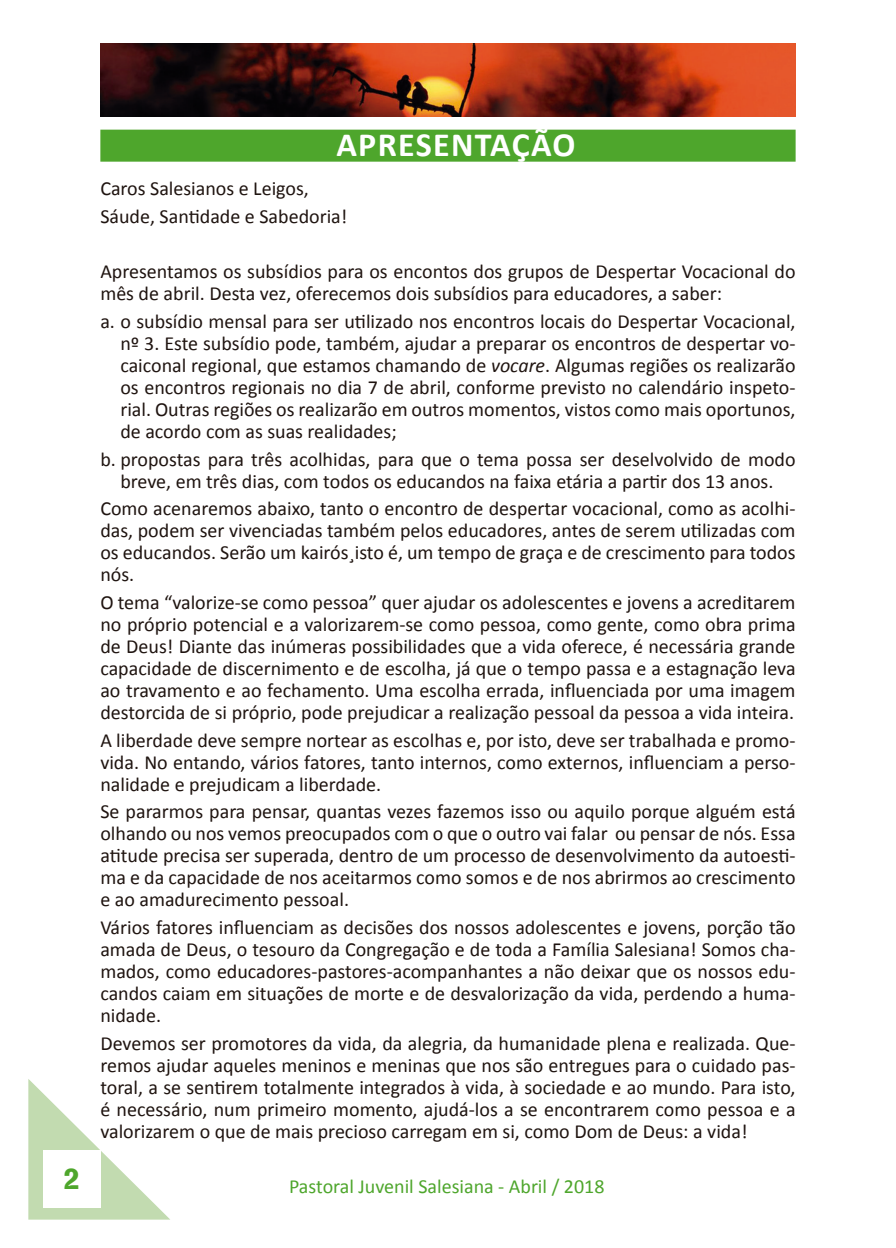
<style>
.page{position:relative;width:896px;height:1248px;background:#fff}
.page>*{position:absolute;margin:0;border:0;box-sizing:border-box;transform-origin:0 0}
.t1{font:700 34px "Calibri";letter-spacing:.04em;color:#fff}
.t2{font:24px "Bell Centennial BT Bold Listing";color:#4ea62c}
.t3{font:20px/22px "Calibri";color:#1f1410;text-align:justify}
.t4{font:20px "Calibri";color:#4ea62c}
.s1{font-style:italic}
</style>
<div class="page">
<svg style="left:28px;top:1079px;width:142px;height:140px"></svg>
<div style="left:43px;top:1149px;width:57px;height:58px;background:#fff"></div>
<img style="left:100px;top:44px;width:695px;height:72px">
<div style="left:100px;top:130px;width:695px;height:32px;background:#4ea62c"></div>
<h1 class="t1" style="left:336px;top:123px;width:241px">APRESENTAÇÃO</h1>
<p class="t3" style="left:100px;top:175px;width:248px;line-height:27.6px">Caros Salesianos e Leigos,<br>Sáude, Santidade e Sabedoria!</p>
<p class="t3" style="left:100px;top:260px;width:697px">Apresentamos os subsídios para os encontos dos grupos de Despertar Vocacional do mês de abril. Desta vez, oferecemos dois subsídios para educadores, a saber:</p>
<p class="t3" style="left:120px;top:310px;width:677px;text-indent:-20px">a. o subsídio mensal para ser utilizado nos encontros locais do Despertar Vocacional, nº 3. Este subsídio pode, também, ajudar a preparar os encontros de despertar vo&shy;caiconal regional, que estamos chamando de <span class="s1">vocare</span>. Algumas regiões os realizarão os encontros regionais no dia 7 de abril, conforme previsto no calendário inspeto&shy;rial. Outras regiões os realizarão em outros momentos, vistos como mais oportunos, de acordo com as suas realidades;</p>
<p class="t3" style="left:100px;top:448px;width:697px;text-align:center">b. propostas para três acolhidas, para que o tema possa ser deselvolvido de modo breve, em três dias, com todos os educandos na faixa etária a partir dos 13 anos.</p>
<p class="t3" style="left:100px;top:497px;width:697px">Como acenaremos abaixo, tanto o encontro de despertar vocacional, como as acolhi&shy;das, podem ser vivenciadas também pelos educadores, antes de serem utilizadas com os educandos. Serão um kairós¸isto é, um tempo de graça e de crescimento para todos nós.</p>
<p class="t3" style="left:100px;top:591px;width:697px">O tema “valorize-se como pessoa” quer ajudar os adolescentes e jovens a acreditarem no próprio potencial e a valorizarem-se como pessoa, como gente, como obra prima de Deus! Diante das inúmeras possibilidades que a vida oferece, é necessária grande capacidade de discernimento e de escolha, já que o tempo passa e a estagnação leva ao travamento e ao fechamento. Uma escolha errada, influenciada por uma imagem destorcida de si próprio, pode prejudicar a realização pessoal da pessoa a vida inteira.</p>
<p class="t3" style="left:100px;top:729px;width:697px">A liberdade deve sempre nortear as escolhas e, por isto, deve ser trabalhada e promo&shy;vida. No entando, vários fatores, tanto internos, como externos, influenciam a perso&shy;nalidade e prejudicam a liberdade.</p>
<p class="t3" style="left:100px;top:800px;width:697px">Se pararmos para pensar, quantas vezes fazemos isso ou aquilo porque alguém está olhando ou nos vemos preocupados com o que o outro vai falar ou pensar de nós. Essa atitude precisa ser superada, dentro de um processo de desenvolvimento da autoesti&shy;ma e da capacidade de nos aceitarmos como somos e de nos abrirmos ao crescimento e ao amadurecimento pessoal.</p>
<p class="t3" style="left:100px;top:916px;width:697px">Vários fatores influenciam as decisões dos nossos adolescentes e jovens, porção tão amada de Deus, o tesouro da Congregação e de toda a Família Salesiana! Somos cha&shy;mados, como educadores-pastores-acompanhantes a não deixar que os nossos edu&shy;candos caiam em situações de morte e de desvalorização da vida, perdendo a huma&shy;nidade.</p>
<p class="t3" style="left:100px;top:1032px;width:697px">Devemos ser promotores da vida, da alegria, da humanidade plena e realizada. Que&shy;remos ajudar aqueles meninos e meninas que nos são entregues para o cuidado pas&shy;toral, a se sentirem totalmente integrados à vida, à sociedade e ao mundo. Para isto, é necessário, num primeiro momento, ajudá-los a se encontrarem como pessoa e a valorizarem o que de mais precioso carregam em si, como Dom de Deus: a vida!</p>
<p class="t2" style="left:63px;top:1161px;width:18px">2</p>
<p class="t4" style="left:289px;top:1173px;width:317px">Pastoral Juvenil Salesiana - Abril / 2018</p>
</div>
